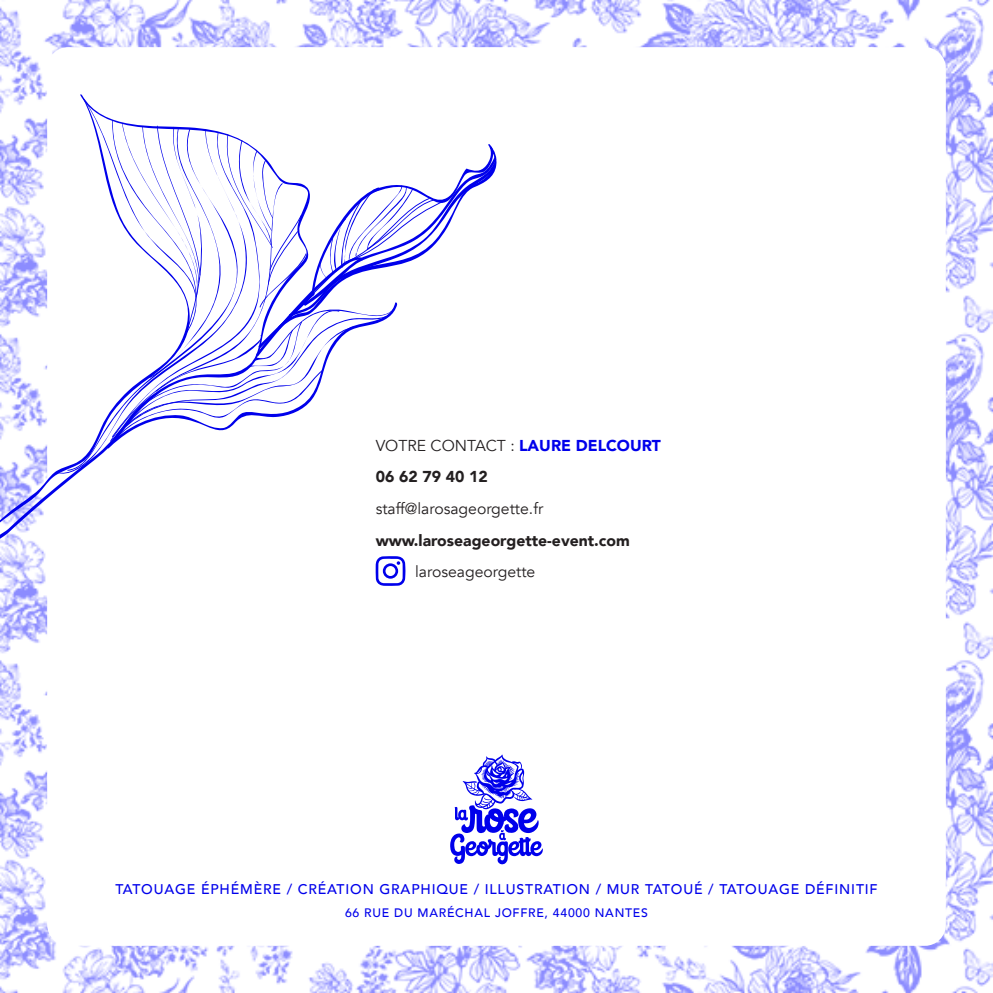
<style>
.page{position:relative;width:993px;height:993px;background:#fff}
.page>*{position:absolute;margin:0;border:0;box-sizing:border-box;transform-origin:0 0}
.t1{font:15.75px "Avenir";color:#231f20}
.t2{font:900 15.75px "Avenir";color:#231f20}
.t3{font:500 14px "Avenir";letter-spacing:.06em;color:#0000eb}
.t4{font:500 12.25px "Avenir";letter-spacing:.06em;color:#0000eb}
.s1{font-weight:900;color:#0000eb}
</style>
<div class="page">
<img style="left:0;top:0;width:992px;height:992px">
<div style="left:47px;top:47px;width:898px;height:898px;background:#fff;border-radius:21px"></div>
<svg style="left:450px;top:754px;width:92px;height:110px"></svg>
<svg style="left:0;top:94px;width:84px;height:458px"></svg>
<svg style="left:55px;top:129px;width:29px;height:348px"></svg>
<svg style="left:67px;top:128px;width:40px;height:342px"></svg>
<svg style="left:83px;top:98px;width:413px;height:343px"></svg>
<svg style="left:375px;top:556px;width:30px;height:29px"></svg>
<p class="t1" style="left:375px;top:436px;width:286px">VOTRE CONTACT : <span class="s1">LAURE DELCOURT</span></p>
<p class="t2" style="left:375px;top:463px;width:113px">06 62 79 40 12</p>
<p class="t1" style="left:375px;top:499px;width:169px">staff@larosageorgette.fr</p>
<p class="t2" style="left:375px;top:526px;width:255px">www.laroseageorgette-event.com</p>
<p class="t1" style="left:415px;top:562px;width:122px">laroseageorgette</p>
<p class="t3" style="left:115px;top:877px;width:763px">TATOUAGE ÉPHÉMÈRE / CRÉATION GRAPHIQUE / ILLUSTRATION / MUR TATOUÉ / TATOUAGE DÉFINITIF</p>
<p class="t4" style="left:345px;top:902px;width:304px">66 RUE DU MARÉCHAL JOFFRE, 44000 NANTES</p>
</div>
